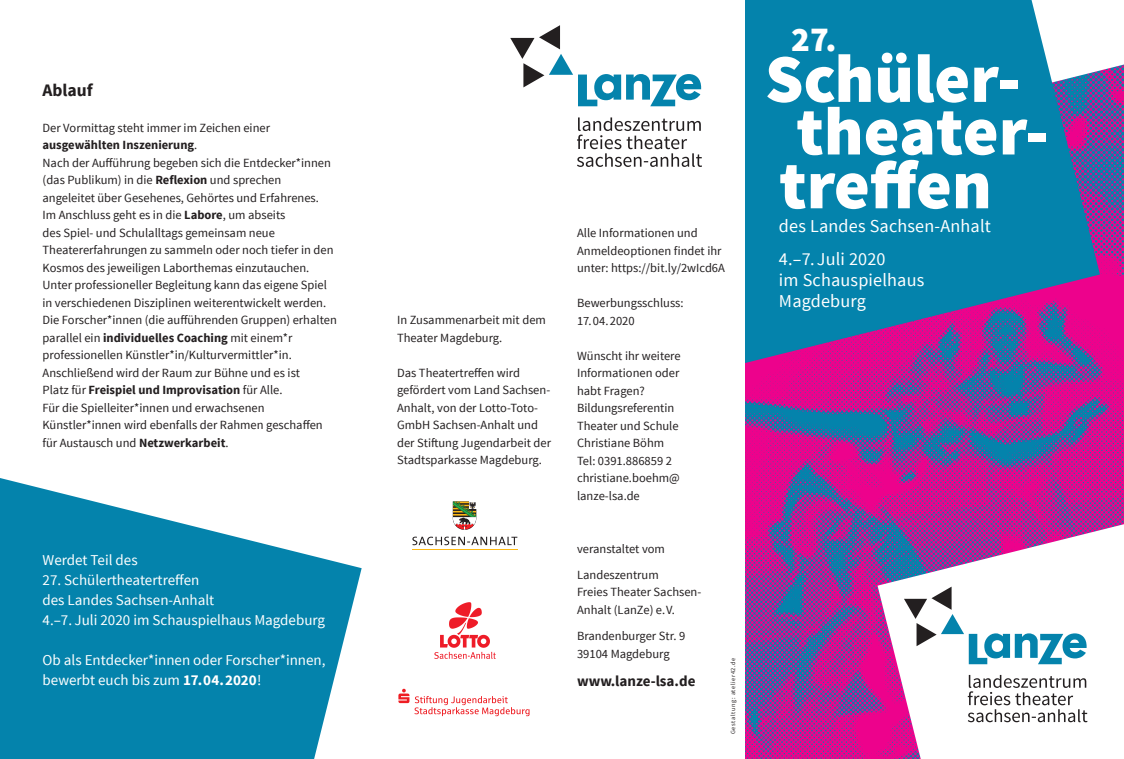
<style>
.page{position:relative;width:1124px;height:759px;background:#fff}
.page>*{position:absolute;margin:0;border:0;box-sizing:border-box;transform-origin:0 0}
.t1{font:900 68.38px/53.1px "Source Sans Pro";color:#fff}
.t2{font:900 34.75px "Source Sans Pro";color:#fff}
.t3{font:18.12px/32.8px "Source Sans Pro";letter-spacing:.01em;color:#fff}
.t4{font:700 17.5px "Source Sans Pro";color:#231f20}
.t5{font:15px/20px "Source Sans Pro";color:#fff}
.t6{font:700 15px "Source Sans Pro";color:#231f20}
.t7{font:12.5px/17.5px "Source Sans Pro";color:#231f20}
.t8{font:6.25px "Source Sans Pro";letter-spacing:.1em;color:#231f20}
.s1{font-weight:700}
</style>
<div class="page">
<img style="left:1099px;top:131px;width:24px;height:145px">
<img style="left:745px;top:276px;width:378px;height:482px">
<svg style="left:1099px;top:64px;width:24px;height:67px;background:#8b469f"></svg>
<svg style="left:745px;top:0;width:354px;height:369px;background:#2877aa"></svg>
<svg style="left:510px;top:25px;width:191px;height:81px"></svg>
<svg style="left:577px;top:117px;width:125px;height:50px"></svg>
<svg style="left:877px;top:524px;width:246px;height:234px"></svg>
<svg style="left:903px;top:586px;width:183px;height:78px"></svg>
<svg style="left:967px;top:674px;width:120px;height:48px"></svg>
<svg style="left:398px;top:688px;width:131px;height:27px"></svg>
<hr style="left:412px;top:549px;width:105px;height:1px;background:#fcb814">
<svg style="left:412px;top:536px;width:105px;height:9px"></svg>
<svg style="left:452px;top:501px;width:24px;height:29px"></svg>
<svg style="left:0;top:478px;width:361px;height:280px;fill:#0483ac"></svg>
<img style="left:434px;top:602px;width:61px;height:56px">
<h3 class="t4" style="left:43px;top:79px;width:52px">Ablauf</h3>
<p class="t7" style="left:43px;top:119px;width:296px">Der Vormittag steht immer im Zeichen einer <span class="s1">ausgewählten Inszenierung</span>.<br>Nach der Aufführung begeben sich die Entdecker*innen (das Publikum) in die <span class="s1">Reflexion</span> und sprechen<br>angeleitet über Gesehenes, Gehörtes und Erfahrenes.<br>Im Anschluss geht es in die <span class="s1">Labore</span>, um abseits<br>des Spiel- und Schulalltags gemeinsam neue Theatererfahrungen zu sammeln oder noch tiefer in den Kosmos des jeweiligen Laborthemas einzutauchen.<br>Unter professioneller Begleitung kann das eigene Spiel in verschiedenen Disziplinen weiterentwickelt werden.<br>Die Forscher*innen (die aufführenden Gruppen) erhalten parallel ein <span class="s1">individuelles Coaching</span> mit einem*r professionellen Künstler*in/Kulturvermittler*in.<br>Anschließend wird der Raum zur Bühne und es ist<br>Platz für <span class="s1">Freispiel und Improvisation</span> für Alle.<br>Für die Spielleiter*innen und erwachsenen Künstler*innen wird ebenfalls der Rahmen geschaffen für Austausch und <span class="s1">Netzwerkarbeit</span>.</p>
<p class="t5" style="left:43px;top:549px;width:97px">Werdet Teil des</p>
<p class="t5" style="left:43px;top:569px;width:284px">27. Schülertheatertreffen<br>des Landes Sachsen-Anhalt<br>4.–7. Juli 2020 im Schauspielhaus Magdeburg</p>
<p class="t5" style="left:43px;top:649px;width:284px">Ob als Entdecker*innen oder Forscher*innen, bewerbt euch bis zum <span class="s1">17.04.2020</span>!</p>
<p class="t5" style="left:175px;top:569px;width:6px">f</p>
<p class="t7" style="left:397px;top:311px;width:150px">In Zusammenarbeit mit dem<br>Theater Magdeburg.</p>
<p class="t7" style="left:397px;top:364px;width:155px">Das Theatertreffen wird gefördert vom Land Sachsen-<br>Anhalt, von der Lotto-Toto-<br>GmbH Sachsen-Anhalt und der Stiftung Jugendarbeit der<br>Stadtsparkasse Magdeburg.</p>
<p class="t7" style="left:577px;top:224px;width:149px">Alle Informationen und<br>Anmeldeoptionen findet ihr unter: https://bit.ly/2wIcd6A</p>
<p class="t7" style="left:577px;top:294px;width:108px">Bewerbungsschluss:<br>17.04.2020</p>
<p class="t7" style="left:577px;top:347px;width:105px">Wünscht ihr weitere<br>Informationen oder habt Fragen?<br>Bildungsreferentin<br>Theater und Schule<br>Christiane Böhm<br>Tel: 0391.886859 2 christiane.boehm@ lanze-lsa.de</p>
<p class="t7" style="left:577px;top:535px;width:89px;line-height:26.2px">veranstaltet vom<br>Landeszentrum</p>
<p class="t7" style="left:577px;top:583px;width:126px">Freies Theater Sachsen-<br>Anhalt (LanZe) e.V.</p>
<p class="t7" style="left:577px;top:627px;width:110px">Brandenburger Str. 9<br>39104 Magdeburg</p>
<p class="t6" style="left:577px;top:671px;width:120px">www.lanze-lsa.de</p>
<p class="t8" style="left:729px;top:733px;width:78px;rotate:-90deg">Gestaltung: atelier42.de</p>
<h2 class="t2" style="left:791px;top:17px;width:47px">27.</h2>
<h1 class="t1" style="left:764px;top:56px;width:285px">Schüler&shy;theater&shy;treffen</h1>
<h3 class="t3" style="left:778px;top:209px;width:213px">des Landes Sachsen-Anhalt<br>4.–7. Juli 2020</h3>
<h3 class="t3" style="left:778px;top:269px;width:147px;line-height:21.2px">im Schauspielhaus<br>Magdeburg</h3>
</div>
